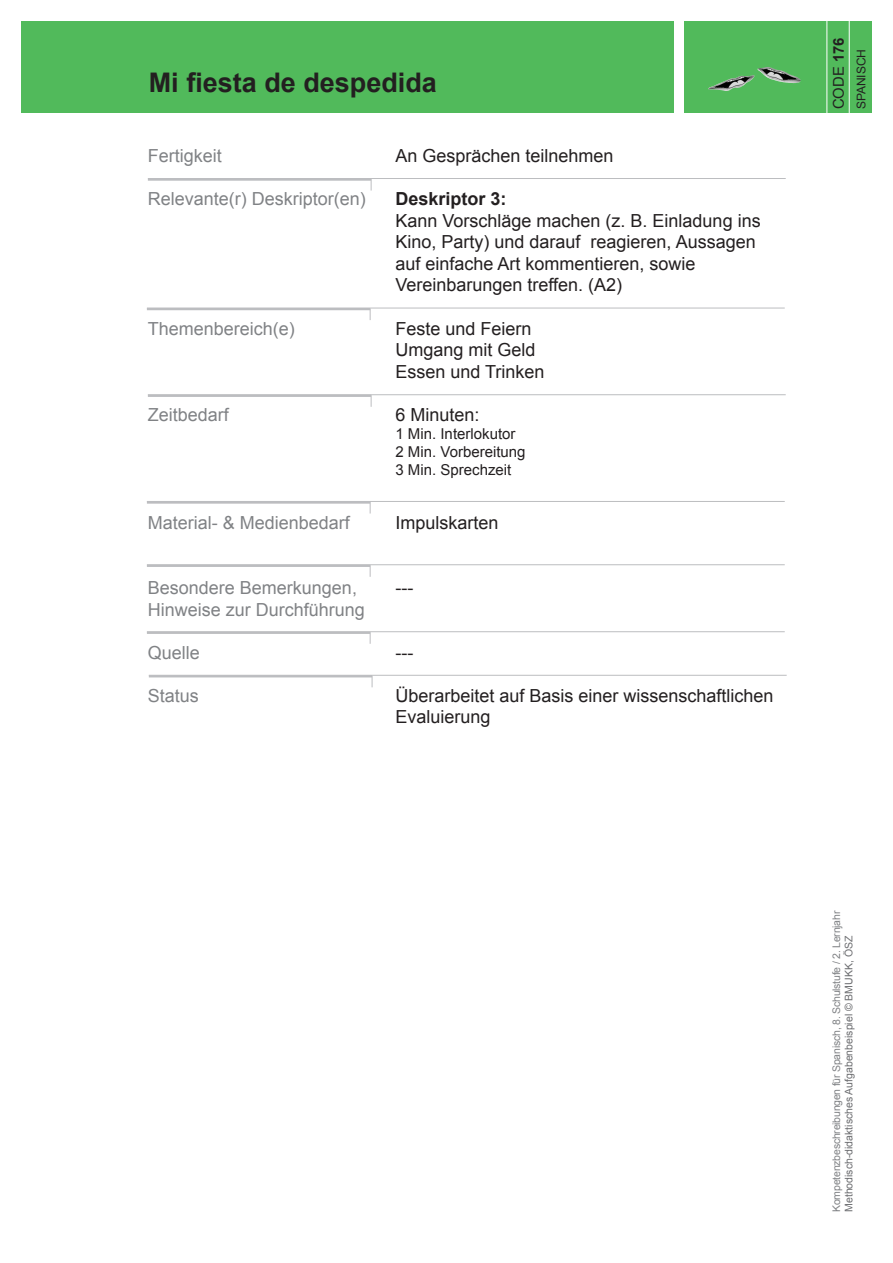
<style>
.page{position:relative;width:893px;height:1263px;background:#fff}
.page>*{position:absolute;margin:0;border:0;box-sizing:border-box;transform-origin:0 0}
.t1{font:700 27px "Arial";color:#231f20}
.t2{font:18px/21.6px "Arial";color:#231f20}
.t3{font:18px/21.6px "Arial";color:#808285}
.t4{font:700 18px "Arial";color:#231f20}
.t5{font:15px/18px "Arial";color:#231f20}
.t6{font:14.85px "Arial";color:#231f20}
.t7{font:12px "Arial";color:#231f20}
.t8{font:10.5px "Arial";letter-spacing:-.02em;color:#808285}
.t9{font:10.5px "Arial";color:#6c6d70}
.s1{font-weight:700}
</style>
<div class="page">
<div style="left:685px;top:21px;width:187px;height:92px;background:#51ba5b"></div>
<div style="left:21px;top:21px;width:652px;height:92px;background:#51ba5b"></div>
<hr style="left:849px;top:20px;width:1px;height:127px;background:#fff">
<hr style="left:826px;top:20px;width:1px;height:127px;background:#fff">
<img style="left:757px;top:67px;width:18px;height:13px">
<hr style="left:148px;top:394px;width:638px;height:1px;background:#bcbdc0">
<hr style="left:148px;top:395px;width:223px;height:2px;background:#bcbdc0">
<svg style="left:371px;top:395px;width:1px;height:12px"></svg>
<hr style="left:148px;top:178px;width:638px;height:1px;background:#bcbdc0">
<hr style="left:148px;top:178px;width:223px;height:3px;background:#bcbdc0">
<svg style="left:371px;top:179px;width:1px;height:12px"></svg>
<hr style="left:147px;top:308px;width:638px;height:1px;background:#bcbdc0">
<hr style="left:147px;top:308px;width:223px;height:2px;background:#bcbdc0">
<svg style="left:370px;top:308px;width:1px;height:12px"></svg>
<hr style="left:147px;top:501px;width:638px;height:1px;background:#bcbdc0">
<hr style="left:147px;top:501px;width:223px;height:3px;background:#bcbdc0">
<hr style="left:147px;top:564px;width:638px;height:1px;background:#bcbdc0">
<hr style="left:147px;top:565px;width:223px;height:2px;background:#bcbdc0">
<svg style="left:370px;top:565px;width:1px;height:12px"></svg>
<hr style="left:147px;top:631px;width:638px;height:1px;background:#bcbdc0">
<hr style="left:147px;top:632px;width:223px;height:2px;background:#bcbdc0">
<svg style="left:370px;top:632px;width:1px;height:12px"></svg>
<hr style="left:149px;top:675px;width:638px;height:1px;background:#bcbdc0">
<hr style="left:149px;top:675px;width:223px;height:2px;background:#bcbdc0">
<h1 class="t1" style="left:149px;top:65px;width:290px">Mi fiesta de despedida</h1>
<p class="t3" style="left:148px;top:145px;width:76px">Fertigkeit</p>
<p class="t3" style="left:148px;top:188px;width:220px">Relevante(r) Deskriptor(en)</p>
<p class="t3" style="left:148px;top:318px;width:149px">Themenbereich(e)</p>
<p class="t3" style="left:148px;top:404px;width:83px">Zeitbedarf</p>
<p class="t3" style="left:148px;top:512px;width:204px">Material- &amp; Medienbedarf</p>
<p class="t3" style="left:148px;top:577px;width:219px">Besondere Bemerkungen,<br>Hinweise zur Durchführung</p>
<p class="t3" style="left:148px;top:642px;width:54px">Quelle</p>
<p class="t3" style="left:148px;top:685px;width:53px">Status</p>
<p class="t2" style="left:395px;top:145px;width:220px">An Gesprächen teilnehmen</p>
<p class="t4" style="left:395px;top:187px;width:113px">Deskriptor 3:</p>
<p class="t2" style="left:395px;top:210px;width:367px">Kann Vorschläge machen (z. B. Einladung ins Kino, Party) und darauf reagieren, Aussagen auf einfache Art kommentieren, sowie Vereinbarungen treffen. (A2)</p>
<p class="t2" style="left:395px;top:318px;width:151px">Feste und Feiern<br>Umgang mit Geld<br>Essen und Trinken</p>
<p class="t2" style="left:395px;top:404px;width:86px">6 Minuten:</p>
<p class="t5" style="left:395px;top:425px;width:132px">1 Min. Interlokutor<br>2 Min. Vorbereitung<br>3 Min. Sprechzeit</p>
<p class="t2" style="left:395px;top:512px;width:105px">Impulskarten</p>
<p class="t2" style="left:395px;top:577px;width:19px">---</p>
<p class="t2" style="left:395px;top:642px;width:19px">---</p>
<p class="t2" style="left:395px;top:685px;width:380px">Überarbeitet auf Basis einer wissenschaftlichen<br>Evaluierung</p>
<p class="t6" style="left:829px;top:109px;width:73px;rotate:-90deg">CODE <span class="s1">176</span></p>
<p class="t7" style="left:853px;top:109px;width:62px;rotate:-90deg">SPANISCH</p>
<p class="t8" style="left:829px;top:1212px;width:303px;rotate:-90deg">Kompetenzbeschreibungen für Spanisch, 8. Schulstufe / 2. Lernjahr</p>
<p class="t9" style="left:842px;top:1212px;width:278px;rotate:-90deg">Methodisch-didaktisches Aufgabenbeispiel © BMUKK, ÖSZ</p>
</div>
